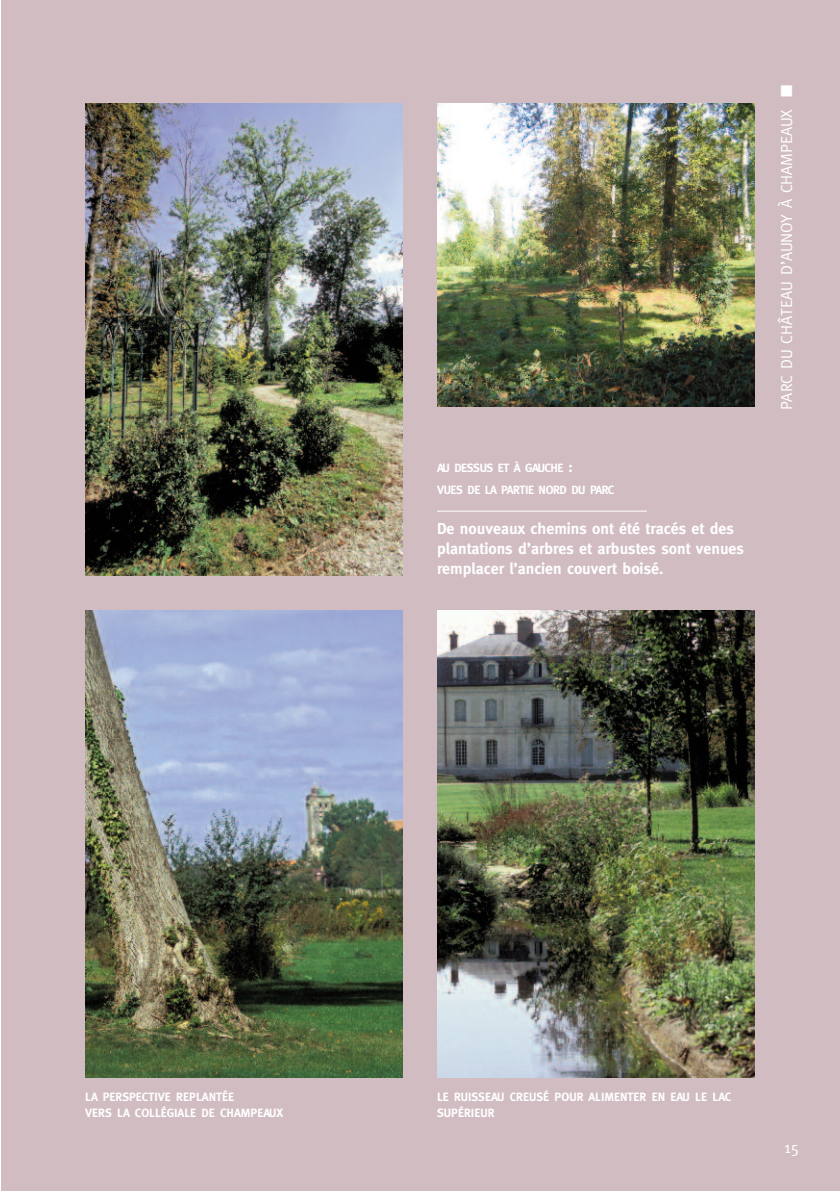
<style>
.page{position:relative;width:840px;height:1191px;background:#fff}
.page>*{position:absolute;margin:0;border:0;box-sizing:border-box;transform-origin:0 0}
.t1{font:700 16px/20px "Meta";color:#fff}
.t2{font:16px "Meta";color:#fff}
.t3{font:700 12px/16px "Meta";color:#fff}
.t4{font:700 12px/22px "Meta";letter-spacing:-.035em;color:#fff}
.s1{font-size:16px}
</style>
<div class="page">
<div style="left:1px;top:0;width:838px;height:1191px;background:#d1bcc2"></div>
<img style="left:85px;top:103px;width:318px;height:472px">
<img style="left:437px;top:103px;width:317px;height:303px">
<img style="left:85px;top:610px;width:318px;height:467px">
<img style="left:437px;top:610px;width:317px;height:467px">
<hr style="left:437px;top:511px;width:209px;height:1px;background:#fff">
<p class="t4" style="left:437px;top:457px;width:179px">AU DESSUS ET À GAUCHE <span class="s1">:<br></span>VUES DE LA PARTIE NORD DU PARC</p>
<p class="t1" style="left:437px;top:519px;width:308px">De nouveaux chemins ont été tracés et des plantations d’arbres et arbustes sont venues remplacer l’ancien couvert boisé.</p>
<p class="t2" style="left:776px;top:410px;width:326px;rotate:-90deg">PARC DU CHÂTEAU D’AUNOY À CHAMPEAUX ■</p>
<p class="t3" style="left:85px;top:1089px;width:200px">LA PERSPECTIVE REPLANTÉE<br>VERS LA COLLÉGIALE DE CHAMPEAUX</p>
<p class="t3" style="left:437px;top:1089px;width:296px">LE RUISSEAU CREUSÉ POUR ALIMENTER EN EAU LE LAC<br>SUPÉRIEUR</p>
<p class="t2" style="left:783px;top:1138px;width:17px">15</p>
</div>
